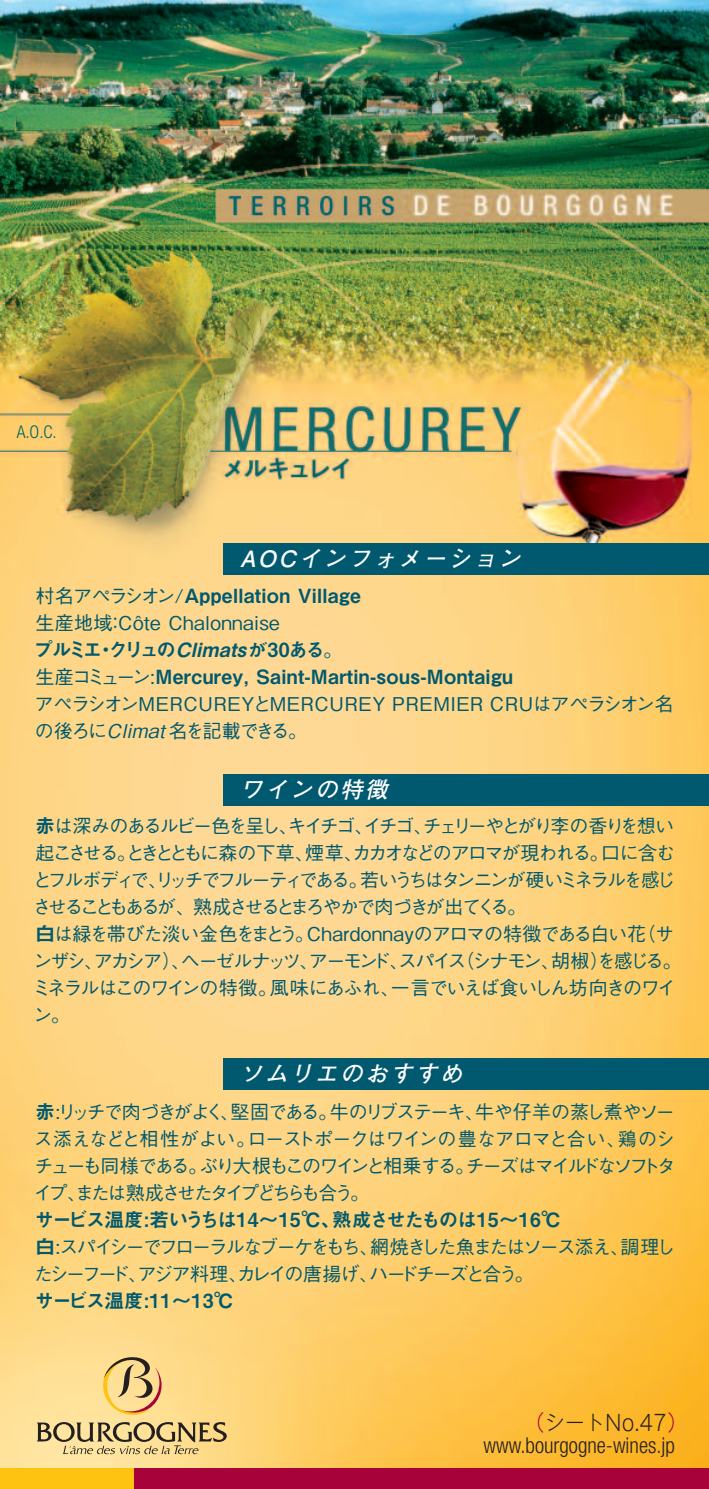
<style>
.page{position:relative;width:709px;height:1489px;background:#fff}
.page>*{position:absolute;margin:0;border:0;box-sizing:border-box;transform-origin:0 0}
.t1{font:italic 700 22.5px "Futo Go B101 Pro";color:#fff}
.t2{font:22.5px "Got MB101 Std Lig KS";color:#231f20;scale:.9 1}
.t3{font:300 condensed 22px "Helvetica Neue";color:#231f20}
.t4{font:19.5px/27px "Midashi Go Pro MB31";letter-spacing:.015em;color:#00596e}
.t5{font:19.5px "Midashi Go Pro MB31";letter-spacing:-.06em;color:#00596e}
.t6{font:19.5px "Midashi Go Pro MB31";letter-spacing:-.05em;color:#00596e}
.t7{font:500 19px/27px "Gothic BBB Pro";letter-spacing:-.105em;color:#00596e}
.t8{font:500 19px/27px "Gothic BBB Pro";letter-spacing:.005em;color:#00596e}
.t9{font:500 19px "Gothic BBB Pro";letter-spacing:.02em;color:#00596e}
.t10{font:300 condensed 17.5px "Helvetica Neue";color:#006268}
.s1{font-family:"Gothic BBB Pro";font-weight:500;font-size:19px}
.s2{font-style:italic}
.s3{font-family:"Midashi Go Pro MB31";font-weight:400;font-size:19.5px}
.s4{color:#a70239}
</style>
<div class="page">
<img style="left:0;top:0;width:709px;height:1467px">
<div style="left:223px;top:543px;width:486px;height:31px;background:#00596e"></div>
<div style="left:223px;top:774px;width:486px;height:31px;background:#00596e"></div>
<div style="left:223px;top:1058px;width:486px;height:31px;background:#00596e"></div>
<div style="left:0;top:1467px;width:578px;height:21px;background:#fec210"></div>
<div style="left:135px;top:1467px;width:574px;height:21px;background:#a70239"></div>
<svg style="left:37px;top:1356px;width:190px;height:97px;background:#e6c884"></svg>
<p class="t10" style="left:17px;top:425px;width:42px">A.O.C.</p>
<p class="t1" style="left:240px;top:540px;width:289px">AOCインフォメーション</p>
<p class="t4" style="left:35px;top:579px;width:327px"><span class="s1">村名アペラシオン/</span>Appellation Village</p>
<p class="t9" style="left:35px;top:607px;width:246px">生産地域：Côte Chalonnaise</p>
<p class="t4" style="left:33px;top:633px;width:481px">プルミエ・クリュの<span class="s2">Climats</span>が30ある<span class="s1">｡<br>生産コミューン:</span>Mercurey, Saint-Martin-sous-Montaigu</p>
<p class="t8" style="left:35px;top:687px;width:640px">アペラシオンMERCUREYとMERCUREY PREMIER CRUはアペラシオン名の後ろに<span class="s2">Climat</span>名を記載できる。</p>
<p class="t1" style="left:240px;top:771px;width:155px">ワインの特徴</p>
<p class="t7" style="left:32px;top:810px;width:651px"><span class="s3">赤</span>は深みのあるルビー色を呈し、キイチゴ、イチゴ、チェリーやとがり李の香りを想い起こさせる。ときとともに森の下草、煙草、カカオなどのアロマが現われる。口に含むとフルボディで、リッチでフルーティである。若いうちはタンニンが硬いミネラルを感じさせることもあるが、熟成させるとまろやかで肉づきが出てくる。<br><span class="s3">白</span>は緑を帯びた淡い金色をまとう。Chardonnayのアロマの特徴である白い花（サンザシ、アカシア）、ヘーゼルナッツ、アーモンド、スパイス（シナモン、胡椒）を感じる。ミネラルはこのワインの特徴。風味にあふれ、一言でいえば食いしん坊向きのワイン。</p>
<p class="t1" style="left:240px;top:1055px;width:230px">ソムリエのおすすめ</p>
<p class="t7" style="left:34px;top:1095px;width:643px;text-align:justify"><span class="s3">赤</span>:リッチで肉づきがよく、堅固である。牛のリブステーキ、牛や仔羊の蒸し煮やソース添えなどと相性がよい。ローストポークはワインの豊なアロマと合い、鶏のシチューも同様である。ぶり大根もこのワインと相乗する。チーズはマイルドなソフトタイプ、または熟成させたタイプどちらも合う。</p>
<p class="t5" style="left:35px;top:1203px;width:527px">サービス温度:若いうちは14～15℃、熟成させたものは15～16℃</p>
<p class="t7" style="left:34px;top:1230px;width:642px"><span class="s3">白</span>:スパイシーでフローラルなブーケをもち、網焼きした魚またはソース添え、調理したシーフード、アジア料理、カレイの唐揚げ、ハードチーズと合う。</p>
<p class="t6" style="left:35px;top:1284px;width:200px">サービス温度:11～13℃</p>
<p class="t2" style="left:524px;top:1405px;width:183px"><span class="s4">（</span>シートNo.47<span class="s4">）</span></p>
<p class="t3" style="left:483px;top:1437px;width:193px">www.bourgogne-wines.jp</p>
</div>
